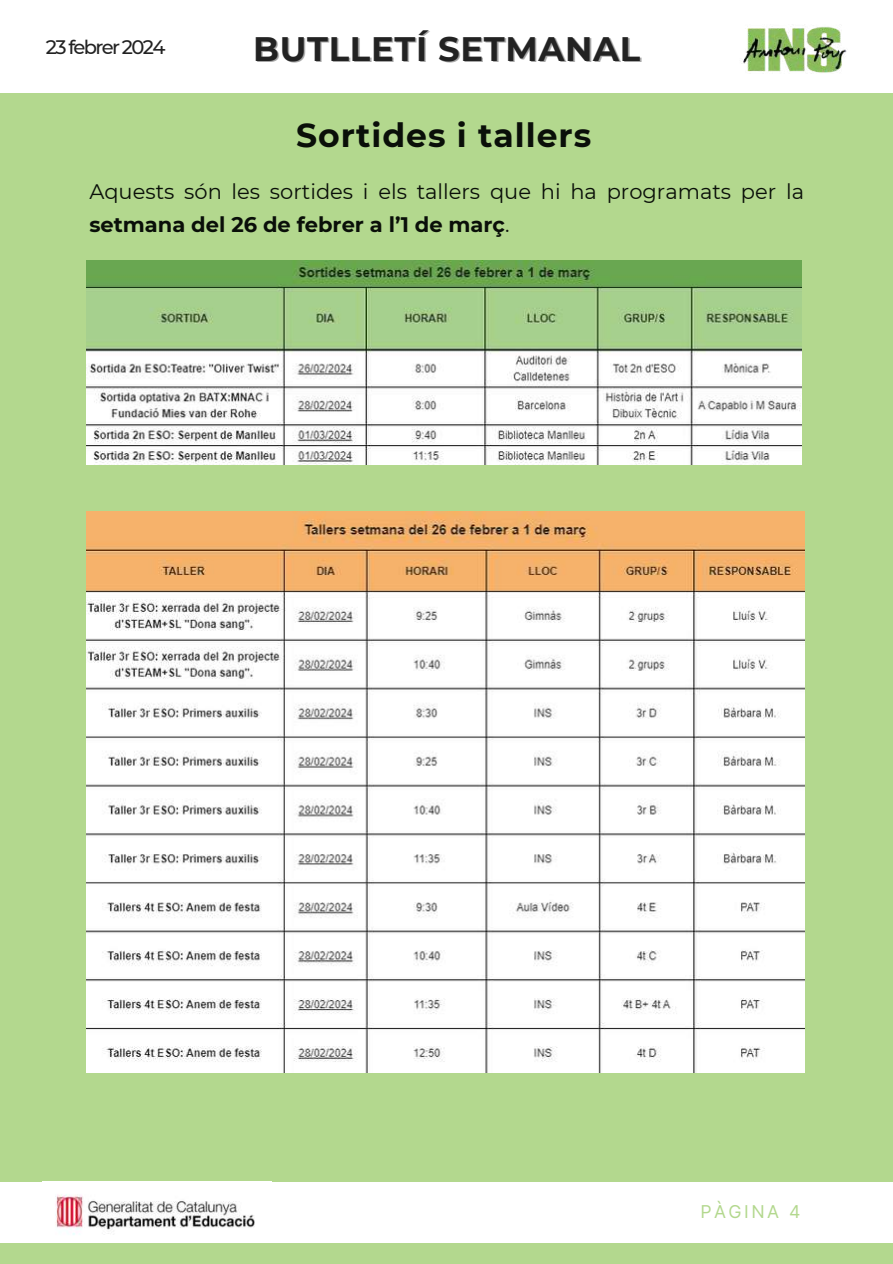
<style>
.page{position:relative;width:893px;height:1264px;background:#fff}
.page>*{position:absolute;margin:0;border:0;box-sizing:border-box;transform-origin:0 0}
.t1{font:700 33.9px "Montserrat";letter-spacing:.02em;color:#222}
.t2{font:700 33px "Montserrat";letter-spacing:.03em;color:#0a0f09}
.t3{font:21px/32.7px "Montserrat";color:#0a0f09}
.t4{font:500 19.5px "Montserrat";letter-spacing:-.085em;color:#222}
.t5{font:17.7px "Inter";letter-spacing:.14em;color:#b3d88e}
.s1{font-weight:700}
</style>
<div class="page">
<div style="left:0;top:0;width:892px;height:1263px;background:#b3d88e"></div>
<div style="left:0;top:1181px;width:892px;height:61px;background:#fff"></div>
<img style="left:55px;top:1194px;width:200px;height:41px">
<div style="left:0;top:0;width:892px;height:93px;background:#fff"></div>
<img style="left:743px;top:26px;width:104px;height:47px">
<img style="left:86px;top:261px;width:715px;height:203px">
<img style="left:86px;top:512px;width:718px;height:560px">
<p class="t4" style="left:46px;top:36px;width:121px">23 febrer 2024</p>
<h1 class="t1" style="left:253px;top:28px;width:389px">BUTLLETÍ SETMANAL</h1>
<h2 class="t2" style="left:296px;top:115px;width:296px">Sortides i tallers</h2>
<p class="t3" style="left:89px;top:175px;width:716px">Aquests són les sortides i els tallers que hi ha programats per la <span class="s1">setmana del 26 de febrer a l’1 de març</span>.</p>
<p class="t5" style="left:700px;top:1201px;width:101px">PÀGINA 4</p>
</div>
